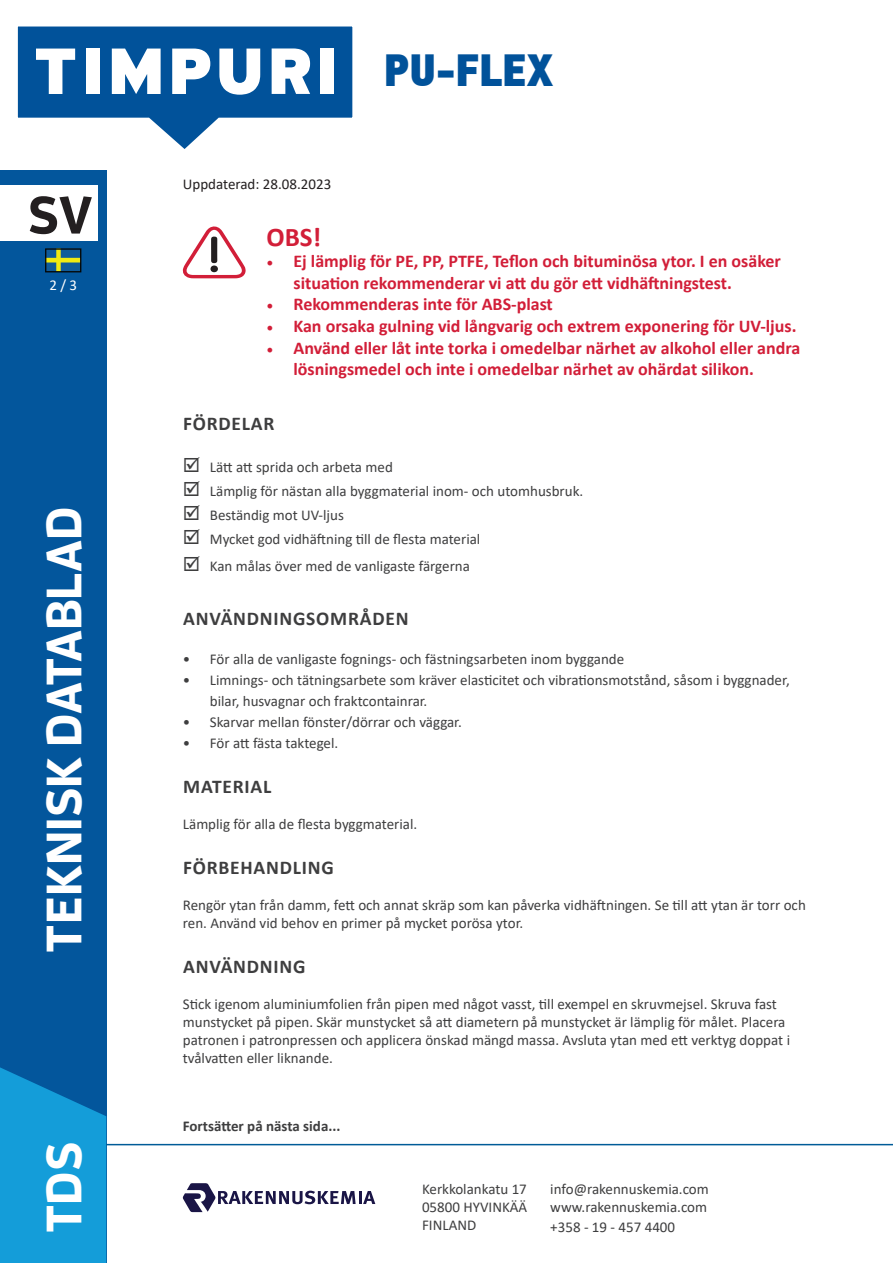
<style>
.page{position:relative;width:893px;height:1263px;background:#fff}
.page>*{position:absolute;margin:0;border:0;box-sizing:border-box;transform-origin:0 0}
.t1{font:700 52.5px "Enzo OT";color:#231f20}
.t2{font:700 49.5px "Enzo OT";color:#fff}
.t3{font:45px "PF Din Text Cond Pro X Black";color:#01529a}
.t4{font:700 27px "Calibri";color:#d21e38}
.t5{font:700 19.5px "Calibri";letter-spacing:.04em;color:#3e3e3f}
.t6{font:700 18px/21.6px "Calibri";color:#d21e38}
.t7{font:15px/18px "Calibri";color:#3e3e3f}
.t8{font:700 15px "Calibri";color:#3e3e3f}
.t9{font:15px "Calibri";color:#231f20}
.t10{font:15px "Calibri";color:#fff}
.s1{font-family:"Minion Pro";font-weight:400}
</style>
<div class="page">
<div style="left:0;top:170px;width:106px;height:1093px;background:#03569c"></div>
<svg style="left:0;top:1067px;width:106px;height:196px;background:#1194d1"></svg>
<hr style="left:106px;top:1144px;width:787px;height:1px;background:#005c98">
<div style="left:0;top:186px;width:98px;height:55px;background:#fff"></div>
<svg style="left:17px;top:26px;width:336px;height:123px"></svg>
<svg style="left:182px;top:1183px;width:193px;height:29px"></svg>
<svg style="left:45px;top:248px;width:36px;height:24px"></svg>
<svg style="left:182px;top:226px;width:64px;height:52px"></svg>
<h1 class="t1" style="left:28px;top:182px;width:66px">SV</h1>
<p class="t10" style="left:49px;top:275px;width:29px">2 / 3</p>
<h2 class="t2" style="left:33px;top:952px;width:448px;rotate:-90deg">TEKNISK DATABLAD</h2>
<h2 class="t2" style="left:33px;top:1233px;width:93px;rotate:-90deg">TDS</h2>
<p class="t9" style="left:183px;top:173px;width:150px">Uppdaterad: 28.08.2023</p>
<h3 class="t3" style="left:384px;top:43px;width:171px">PU-FLEX</h3>
<h3 class="t4" style="left:266px;top:218px;width:56px">OBS!</h3>
<p class="t6" style="left:293px;top:250px;width:489px;text-indent:-27px"><span class="s1">•</span> Ej lämplig för PE, PP, PTFE, Teflon och bituminösa ytor. I en osäker situation rekommenderar vi att du gör ett vidhäftningstest.</p>
<p class="t6" style="left:266px;top:293px;width:288px"><span class="s1">•</span> Rekommenderas inte för ABS-plast</p>
<p class="t6" style="left:266px;top:315px;width:531px"><span class="s1">•</span> Kan orsaka gulning vid långvarig och extrem exponering för UV-ljus.</p>
<p class="t6" style="left:293px;top:337px;width:508px;text-indent:-27px"><span class="s1">•</span> Använd eller låt inte torka i omedelbar närhet av alkohol eller andra lösningsmedel och inte i omedelbar närhet av ohärdat silikon.</p>
<h3 class="t5" style="left:183px;top:410px;width:93px">FÖRDELAR</h3>
<p class="t7" style="left:210px;top:455px;width:375px;line-height:24px">Lätt att sprida och arbeta med<br>Lämplig för nästan alla byggmaterial inom- och utomhusbruk.<br>Beständig mot UV-ljus<br>Mycket god vidhäftning till de flesta material</p>
<p class="t7" style="left:210px;top:557px;width:262px">Kan målas över med de vanligaste färgerna</p>
<h3 class="t5" style="left:183px;top:605px;width:227px">ANVÄNDNINGSOMRÅDEN</h3>
<p class="t7" style="left:183px;top:650px;width:443px">• För alla de vanligaste fognings- och fästningsarbeten inom byggande</p>
<p class="t7" style="left:210px;top:669px;width:581px;line-height:21px;text-indent:-27px">• Limnings- och tätningsarbete som kräver elasticitet och vibrationsmotstånd, såsom i byggnader, bilar, husvagnar och fraktcontainrar.</p>
<p class="t7" style="left:183px;top:713px;width:280px">• Skarvar mellan fönster/dörrar och väggar.</p>
<p class="t7" style="left:183px;top:734px;width:157px">• För att fästa taktegel.</p>
<h3 class="t5" style="left:183px;top:773px;width:90px">MATERIAL</h3>
<p class="t7" style="left:183px;top:815px;width:236px">Lämplig för alla de flesta byggmaterial.</p>
<h3 class="t5" style="left:183px;top:854px;width:152px">FÖRBEHANDLING</h3>
<p class="t7" style="left:183px;top:896px;width:624px">Rengör ytan från damm, fett och annat skräp som kan påverka vidhäftningen. Se till att ytan är torr och ren. Använd vid behov en primer på mycket porösa ytor.</p>
<h3 class="t5" style="left:183px;top:953px;width:124px">ANVÄNDNING</h3>
<p class="t7" style="left:183px;top:995px;width:609px">Stick igenom aluminiumfolien från pipen med något vasst, till exempel en skruvmejsel. Skruva fast munstycket på pipen. Skär munstycket så att diametern på munstycket är lämplig för målet. Placera patronen i patronpressen och applicera önskad mängd massa. Avsluta ytan med ett verktyg doppat i tvålvatten eller liknande.</p>
<p class="t8" style="left:183px;top:1115px;width:159px">Fortsätter på nästa sida...</p>
<p class="t7" style="left:422px;top:1180px;width:107px;text-align:justify">Kerkkolankatu 17<br>05800 HYVINKÄÄ FINLAND</p>
<p class="t7" style="left:550px;top:1180px;width:160px;line-height:18.6px;text-align:justify">info@rakennuskemia.com www.rakennuskemia.com +358 - 19 - 457 4400</p>
</div>
